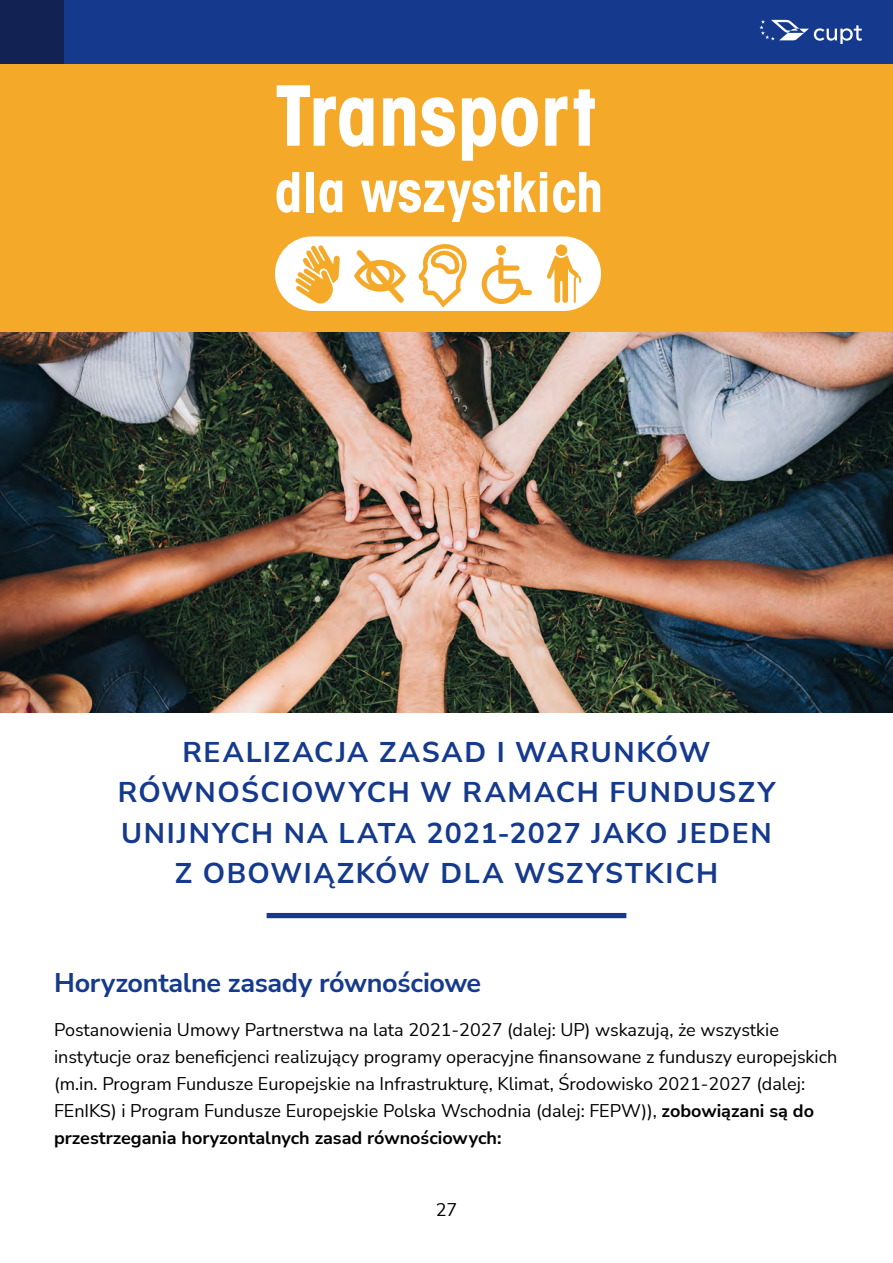
<style>
.page{position:relative;width:893px;height:1263px;background:#fff}
.page>*{position:absolute;margin:0;border:0;box-sizing:border-box;transform-origin:0 0}
.Nagłówki_-_sekcje{font:700 28.5px/40.5px "Nunito Sans";letter-spacing:.055em;color:#153a8d;text-align:center}
.Podtytuł{font:700 27px "Nunito Sans";letter-spacing:-.01em;color:#153a8d}
.aktualności_treść{font:18px/27px "Nunito Sans";color:#000}
.s1{font-weight:700}
</style>
<div class="page">
<div style="left:0;top:64px;width:893px;height:268px;background:#f5a928"></div>
<svg style="left:277px;top:85px;width:96px;height:62px"></svg>
<svg style="left:383px;top:97px;width:32px;height:49px"></svg>
<svg style="left:421px;top:97px;width:34px;height:50px"></svg>
<svg style="left:462px;top:97px;width:76px;height:64px"></svg>
<svg style="left:545px;top:96px;width:22px;height:50px"></svg>
<svg style="left:574px;top:89px;width:21px;height:57px"></svg>
<svg style="left:277px;top:172px;width:22px;height:41px"></svg>
<div style="left:306px;top:172px;width:8px;height:40px;background:#fff"></div>
<svg style="left:320px;top:180px;width:22px;height:33px"></svg>
<svg style="left:361px;top:172px;width:186px;height:50px"></svg>
<svg style="left:553px;top:172px;width:47px;height:41px"></svg>
<svg style="left:275px;top:236px;width:326px;height:75px"></svg>
<div style="left:267px;top:913px;width:359px;height:5px;background:#153a8d"></div>
<img style="left:0;top:332px;width:893px;height:381px">
<div style="left:38px;top:0;width:855px;height:64px;background:#153a8d"></div>
<div style="left:0;top:0;width:64px;height:64px;background:#122252"></div>
<svg style="left:759px;top:20px;width:103px;height:24px"></svg>
<p class="Nagłówki_-_sekcje" style="left:118px;top:730px;width:659px">REALIZACJA ZASAD I WARUNKÓW<br>RÓWNOŚCIOWYCH W RAMACH FUNDUSZY<br>UNIJNYCH NA LATA 2021-2027 JAKO JEDEN<br>Z OBOWIĄZKÓW DLA WSZYSTKICH</p>
<p class="Podtytuł" style="left:54px;top:963px;width:429px">Horyzontalne zasady równościowe</p>
<p class="aktualności_treść" style="left:54px;top:1015px;width:785px">Postanowienia Umowy Partnerstwa na lata 2021-2027 (dalej: UP) wskazują, że wszystkie instytucje oraz beneficjenci realizujący programy operacyjne finansowane z funduszy europejskich (m.in. Program Fundusze Europejskie na Infrastrukturę, Klimat, Środowisko 2021-2027 (dalej:<br>FEnIKS) i Program Fundusze Europejskie Polska Wschodnia (dalej: FEPW)), <span class="s1">zobowiązani są do przestrzegania horyzontalnych zasad równościowych:</span></p>
<p class="aktualności_treść" style="left:436px;top:1195px;width:23px">27</p>
</div>
